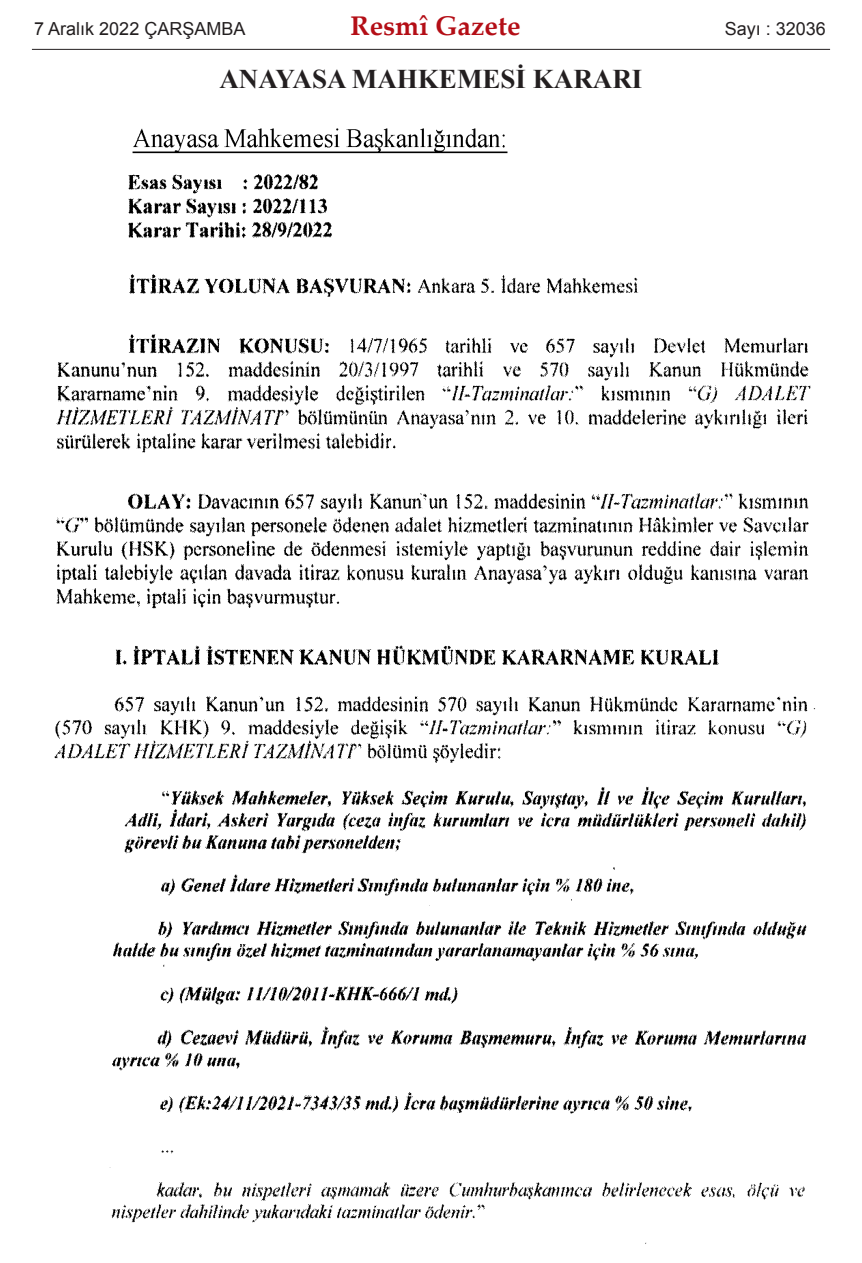
<style>
.page{position:relative;width:862px;height:1263px;background:#fff}
.page>*{position:absolute;margin:0;border:0;box-sizing:border-box;transform-origin:0 0}
.t1{font:700 27px "Times New Roman";color:#231f20}
.t2{font:700 27px "Palatino Linotype";color:#b40e16}
.t3{font:18px "Arial";color:#231f20}
</style>
<div class="page">
<img style="left:54px;top:128px;width:762px;height:1116px">
<hr style="left:32px;top:49px;width:797px;height:1px;background:#231f20">
<p class="t3" style="left:34px;top:18px;width:213px">7 Aralık 2022 ÇARŞAMBA</p>
<h1 class="t2" style="left:350px;top:15px;width:171px">Resmî Gazete</h1>
<p class="t3" style="left:724px;top:18px;width:103px">Sayı : 32036</p>
<h1 class="t1" style="left:219px;top:64px;width:424px">ANAYASA MAHKEMESİ KARARI</h1>
</div>
